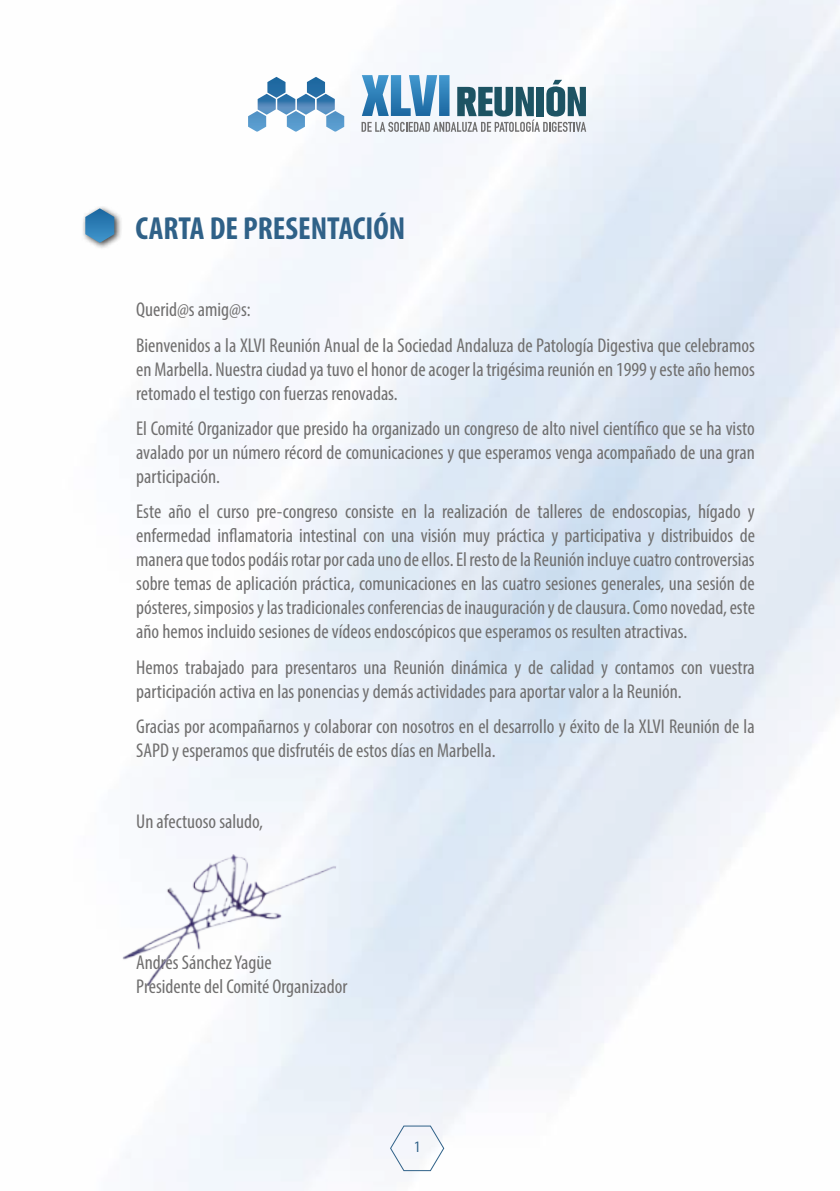
<style>
.page{position:relative;width:840px;height:1191px;background:#fff}
.page>*{position:absolute;margin:0;border:0;box-sizing:border-box;transform-origin:0 0}
.t1{font:700 condensed 32px "Myriad Pro";color:#2f6188}
.t2{font:condensed 20px/24px "Myriad Pro";color:#706f6f}
.t3{font:condensed 16px "Myriad Pro";color:#2f6188}
</style>
<div class="page">
<svg style="left:389px;top:1125px;width:55px;height:46px"></svg>
<svg style="left:361px;top:75px;width:225px;height:57px"></svg>
<img style="left:248px;top:77px;width:96px;height:55px">
<div style="left:81px;top:205px;width:41px;height:45px;background:#000;opacity:.75"></div>
<svg style="left:85px;top:208px;width:29px;height:35px"></svg>
<img style="left:121px;top:848px;width:215px;height:147px">
<h1 class="t1" style="left:135px;top:208px;width:271px">CARTA DE PRESENTACIÓN</h1>
<p class="t2" style="left:136px;top:291px;width:620px;line-height:35.4px">Querid@s amig@s:<br>Bienvenidos a la XLVI Reunión Anual de la Sociedad Andaluza de Patología Digestiva que celebramos</p>
<p class="t2" style="left:136px;top:357px;width:620px">en Marbella. Nuestra ciudad ya tuvo el honor de acoger la trigésima reunión en 1999 y este año hemos retomado el testigo con fuerzas renovadas.</p>
<p class="t2" style="left:136px;top:416px;width:619px;text-align:justify">El Comité Organizador que presido ha organizado un congreso de alto nivel científico que se ha visto avalado por un número récord de comunicaciones y que esperamos venga acompañado de una gran participación.</p>
<p class="t2" style="left:136px;top:499px;width:620px;text-align:justify">Este año el curso pre-congreso consiste en la realización de talleres de endoscopias, hígado y enfermedad inflamatoria intestinal con una visión muy práctica y participativa y distribuidos de manera que todos podáis rotar por cada uno de ellos. El resto de la Reunión incluye cuatro controversias sobre temas de aplicación práctica, comunicaciones en las cuatro sesiones generales, una sesión de pósteres, simposios y las tradicionales conferencias de inauguración y de clausura. Como novedad, este año hemos incluido sesiones de vídeos endoscópicos que esperamos os resulten atractivas.</p>
<p class="t2" style="left:136px;top:655px;width:619px">Hemos trabajado para presentaros una Reunión dinámica y de calidad y contamos con vuestra participación activa en las ponencias y demás actividades para aportar valor a la Reunión.</p>
<p class="t2" style="left:136px;top:714px;width:619px">Gracias por acompañarnos y colaborar con nosotros en el desarrollo y éxito de la XLVI Reunión de la<br>SAPD y esperamos que disfrutéis de estos días en Marbella.</p>
<p class="t2" style="left:136px;top:809px;width:128px">Un afectuoso saludo,</p>
<p class="t2" style="left:136px;top:950px;width:213px">Andrés Sánchez Yagüe<br>Presidente del Comité Organizador</p>
<p class="t3" style="left:414px;top:1136px;width:8px">1</p>
</div>
